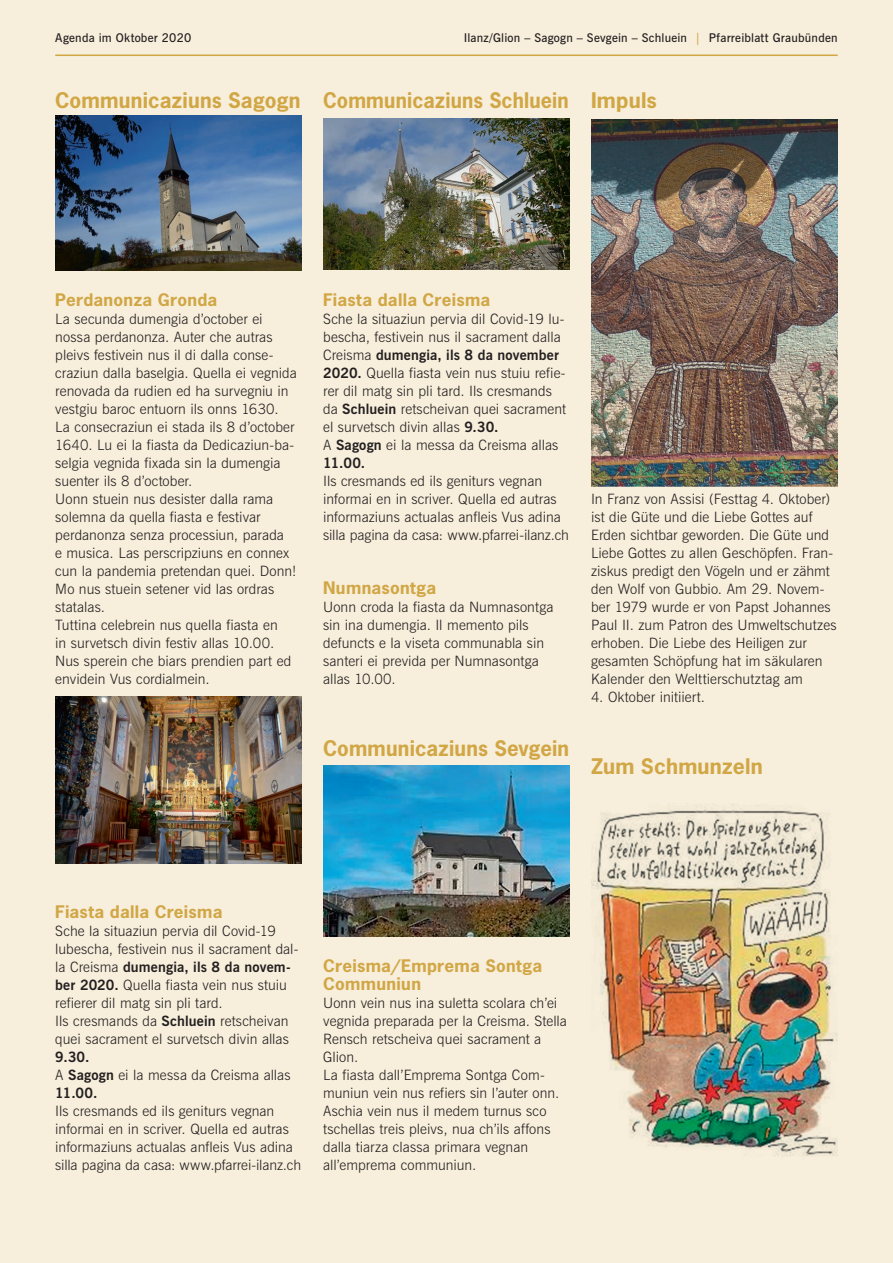
<style>
.page{position:relative;width:893px;height:1263px;background:#f7eedb}
.page>*{position:absolute;margin:0;border:0;box-sizing:border-box;transform-origin:0 0}
.t1{font:700 20.25px "News Gothic";letter-spacing:.005em;color:#d1a644}
.t2{font:700 20.25px "News Gothic";letter-spacing:.005em;color:#d1a644;scale:1.05 1}
.t3{font:700 16.35px/18px "News Gothic";letter-spacing:.015em;color:#d1a644;scale:1.05 1}
.t4{font:300 14.25px/18px "News Gothic BT";letter-spacing:.005em;color:#231f20}
.t5{font:600 12px "News Gothic BT";letter-spacing:.02em;color:#231f20}
.s1{color:#d1a644}
.s2{font-weight:700}
</style>
<div class="page">
<hr style="left:55px;top:55px;width:783px;height:1px;background:#d1a644">
<img style="left:55px;top:115px;width:247px;height:155px">
<img style="left:55px;top:696px;width:247px;height:168px">
<img style="left:323px;top:118px;width:247px;height:152px">
<img style="left:323px;top:765px;width:247px;height:171px">
<img style="left:591px;top:119px;width:247px;height:367px">
<img style="left:591px;top:804px;width:247px;height:352px">
<p class="t5" style="left:55px;top:31px;width:137px">Agenda im Oktober 2020</p>
<p class="t5" style="left:464px;top:31px;width:375px">Ilanz/Glion – Sagogn – Sevgein – Schluein <span class="s1">|</span> Pfarreiblatt Graubünden</p>
<h1 class="t1" style="left:55px;top:87px;width:247px">Communicaziuns Sagogn</h1>
<h1 class="t1" style="left:323px;top:87px;width:247px">Communicaziuns Schluein</h1>
<h1 class="t2" style="left:591px;top:87px;width:64px">Impuls</h1>
<p class="t3" style="left:55px;top:290px;width:156px">Perdanonza Gronda</p>
<p class="t4" style="left:55px;top:310px;width:243px">La secunda dumengia d’october ei nossa perdanonza. Auter che autras pleivs festivein nus il di dalla conse&shy;craziun dalla baselgia. Quella ei vegnida renovada da rudien ed ha survegniu in vestgiu baroc entuorn ils onns 1630.<br>La consecraziun ei stada ils 8 d’october 1640. Lu ei la fiasta da Dedicaziun-ba&shy;selgia vegnida fixada sin la dumengia suenter ils 8 d’october.<br>Uonn stuein nus desister dalla rama solemna da quella fiasta e festivar perdanonza senza processiun, parada<br>e musica. Las perscripziuns en connex cun la pandemia pretendan quei. Donn!<br>Mo nus stuein setener vid las ordras statalas.<br>Tuttina celebrein nus quella fiasta en<br>in survetsch divin festiv allas 10.00.<br>Nus sperein che biars prendien part ed envidein Vus cordialmein.</p>
<p class="t3" style="left:323px;top:290px;width:161px">Fiasta dalla Creisma</p>
<p class="t4" style="left:323px;top:310px;width:244px">Sche la situaziun pervia dil Covid-19 lu&shy;bescha, festivein nus il sacrament dalla Creisma <span class="s2">dumengia, ils 8 da november 2020.</span> Quella fiasta vein nus stuiu refie&shy;rer dil matg sin pli tard. Ils cresmands da <span class="s2">Schluein</span> retscheivan quei sacrament el survetsch divin allas <span class="s2">9.30.<br></span>A <span class="s2">Sagogn</span> ei la messa da Creisma allas <span class="s2">11.00.</span></p>
<p class="t4" style="left:323px;top:472px;width:247px">Ils cresmands ed ils geniturs vegnan informai en in scriver. Quella ed autras informaziuns actualas anfleis Vus adina silla pagina da casa: www.pfarrei-ilanz.ch</p>
<p class="t3" style="left:323px;top:578px;width:109px">Numnasontga</p>
<p class="t4" style="left:323px;top:598px;width:232px">Uonn croda la fiasta da Numnasontga sin ina dumengia. Il memento pils defuncts e la viseta communabla sin santeri ei previda per Numnasontga allas 10.00.</p>
<h1 class="t1" style="left:323px;top:735px;width:248px">Communicaziuns Sevgein</h1>
<p class="t4" style="left:591px;top:490px;width:247px">In Franz von Assisi (Festtag 4. Oktober) ist die Güte und die Liebe Gottes auf Erden sichtbar geworden. Die Güte und Liebe Gottes zu allen Geschöpfen. Fran&shy;ziskus predigt den Vögeln und er zähmt den Wolf von Gubbio. Am 29. Novem&shy;ber 1979 wurde er von Papst Johannes Paul II. zum Patron des Umweltschutzes erhoben. Die Liebe des Heiligen zur gesamten Schöpfung hat im säkularen Kalender den Welttierschutztag am</p>
<p class="t4" style="left:591px;top:688px;width:115px">4. Oktober initiiert.</p>
<h1 class="t2" style="left:591px;top:753px;width:165px">Zum Schmunzeln</h1>
<p class="t3" style="left:55px;top:902px;width:161px">Fiasta dalla Creisma</p>
<p class="t4" style="left:55px;top:922px;width:245px">Sche la situaziun pervia dil Covid-19 lubescha, festivein nus il sacrament dal&shy;la Creisma <span class="s2">dumengia, ils 8 da novem&shy;ber 2020.</span> Quella fiasta vein nus stuiu refierer dil matg sin pli tard.<br>Ils cresmands da <span class="s2">Schluein</span> retscheivan quei sacrament el survetsch divin allas</p>
<p class="t4" style="left:55px;top:1048px;width:237px"><span class="s2">9.30.<br></span>A <span class="s2">Sagogn</span> ei la messa da Creisma allas<br><span class="s2">11.00.</span></p>
<p class="t4" style="left:55px;top:1102px;width:247px">Ils cresmands ed ils geniturs vegnan informai en in scriver. Quella ed autras informaziuns actualas anfleis Vus adina silla pagina da casa: www.pfarrei-ilanz.ch</p>
<p class="t3" style="left:323px;top:956px;width:210px">Creisma/Emprema Sontga<br>Communiun</p>
<p class="t4" style="left:323px;top:994px;width:245px">Uonn vein nus ina suletta scolara ch’ei vegnida preparada per la Creisma. Stella Rensch retscheiva quei sacrament a Glion.<br>La fiasta dall’Emprema Sontga Com&shy;muniun vein nus refiers sin l’auter onn.<br>Aschia vein nus il medem turnus sco tschellas treis pleivs, nua ch’ils affons dalla tiarza classa primara vegnan all’emprema communiun.</p>
</div>
